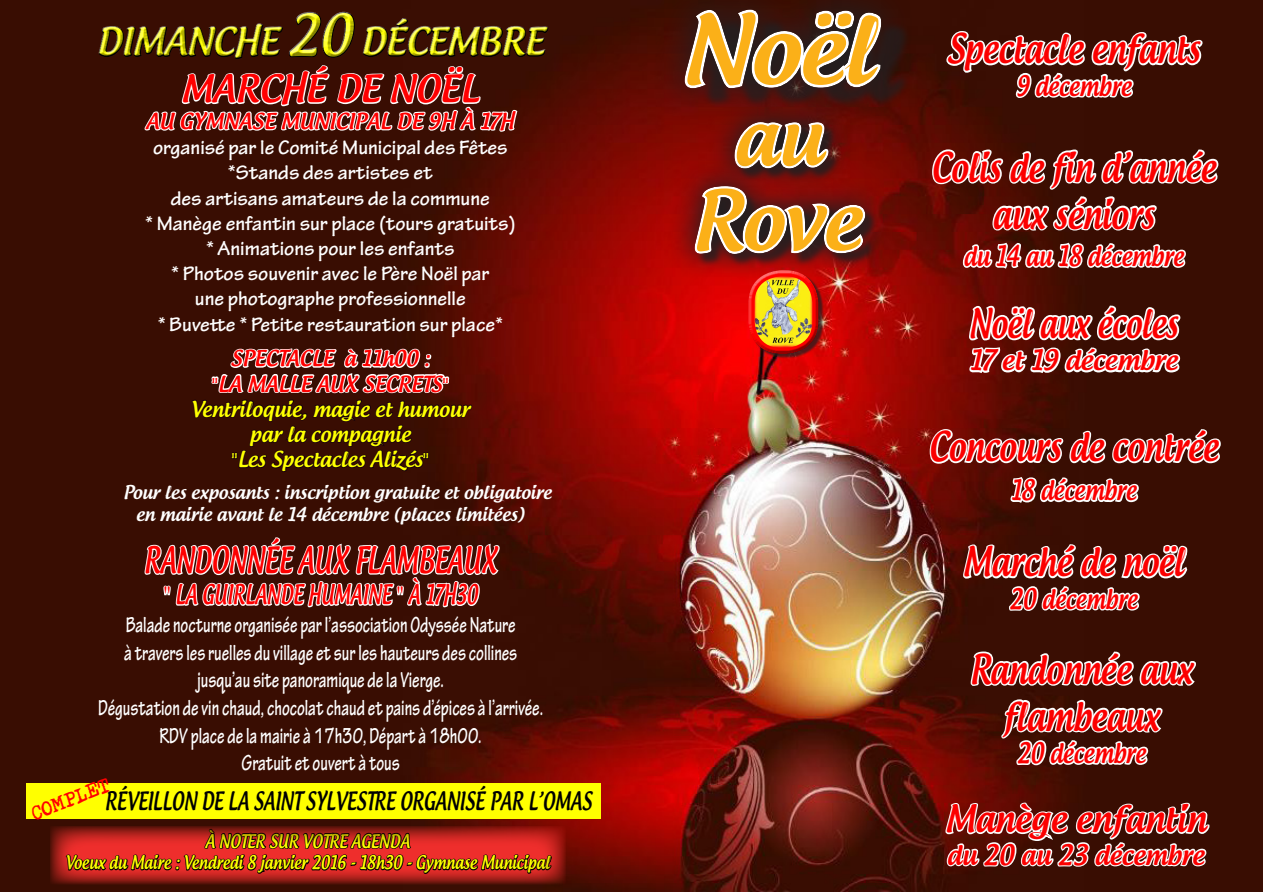
<style>
.page{position:relative;width:1263px;height:893px;background:#fff}
.page>*{position:absolute;margin:0;border:0;box-sizing:border-box;transform-origin:0 0}
.t1{font:500 92.1px "Androgyne";color:#fbb018}
.t2{font:500 78.6px "Androgyne";color:#fbb018}
.t3{font:500 75.6px "Androgyne";color:#fbb018}
.t4{font:500 39px/46.8px "Androgyne";color:#fb0000;text-align:center;scale:.82 1}
.t5{font:500 39px "Androgyne";color:#fb0000;scale:.77 1}
.t6{font:500 39px "Androgyne";color:#fb0000;scale:.81 1}
.t7{font:500 36px "Androgyne";color:#ff0}
.t8{font:500 36px "Androgyne";color:#fb0000;scale:.94 1}
.t9{font:500 36px "Androgyne";color:#f00}
.t10{font:500 34.65px "Androgyne";color:#fe0000;scale:.71 1}
.t11{font:500 27px "Androgyne";color:#fb0000;scale:.82 1}
.t12{font:500 27px "Androgyne";color:#fb0000;scale:.94 1}
.t13{font:500 27px "Androgyne";color:#fb0000;scale:.96 1}
.t14{font:500 27px "Androgyne";color:#fb0000;scale:.81 1}
.t15{font:500 25.95px "Androgyne";color:#fe0000;scale:.71 1}
.t16{font:500 24.15px "Androgyne";color:#000;scale:.73 1}
.t17{font:700 23.1px "Tekton Pro";color:#fff;scale:.69 1}
.t18{font:700 21px "Tekton Pro";color:#fff}
.t19{font:500 21px "Androgyne";color:#ff0;scale:.96 1}
.t20{font:500 21px "Androgyne";color:#f00;scale:.96 1}
.t21{font:500 21px "Androgyne";color:#f00}
.t22{font:500 18px "Androgyne";color:#fff}
.t23{font:500 18px/21.6px "Androgyne";color:#ff0;text-align:center;scale:.83 1}
.t24{font:17.7px "Adler";color:#f00}
.s1{font-size:54px}
.s2{font-family:"Tekton Pro";font-weight:700;font-stretch:condensed}
.s3{font-family:"Times New Roman";font-weight:400}
</style>
<div class="page">
<img style="left:0;top:0;width:1263px;height:891px">
<div style="left:650px;top:0;width:266px;height:123px;background:linear-gradient(to bottom,#340f02,#740a04)"></div>
<div style="left:665px;top:156px;width:230px;height:128px;background:linear-gradient(to bottom,#8e0701,#c50402)"></div>
<div style="left:26px;top:783px;width:574px;height:36px;background:#ff0"></div>
<svg style="left:928px;top:428px;width:294px;height:455px"></svg>
<svg style="left:682px;top:0;width:538px;height:395px"></svg>
<div style="left:90px;top:10px;width:467px;height:58px;background:#390d02"></div>
<svg style="left:143px;top:488px;width:358px;height:158px;background:#5c372e"></svg>
<svg style="left:97px;top:0;width:453px;height:159px"></svg>
<svg style="left:190px;top:327px;width:283px;height:149px;background:#4e2820"></svg>
<svg style="left:50px;top:826px;width:516px;height:58px;background:#8a1811"></svg>
<svg style="left:64px;top:824px;width:488px;height:63px;background:#8f1b17"></svg>
<h3 class="t7" style="left:97px;top:19px;width:448px">DIMANCHE <span class="s1">20</span> DÉCEMBRE</h3>
<p class="t9" style="left:181px;top:66px;width:300px">MARCHÉ DE NOËL</p>
<p class="t21" style="left:146px;top:108px;width:370px">AU GYMNASE MUNICIPAL DE 9H À 17H</p>
<p class="t18" style="left:153px;top:135px;width:356px">organisé par le Comité Municipal des Fêtes</p>
<p class="t18" style="left:228px;top:160px;width:206px">*Stands des artistes et</p>
<p class="t18" style="left:171px;top:186px;width:320px">des artisans amateurs de la commune</p>
<p class="t18" style="left:145px;top:211px;width:372px">* Manège enfantin sur place (tours gratuits)</p>
<p class="t18" style="left:206px;top:236px;width:250px">* Animations pour les enfants</p>
<p class="t18" style="left:171px;top:261px;width:320px">* Photos souvenir avec le Père Noël par</p>
<p class="t18" style="left:195px;top:286px;width:272px">une photographe professionnelle</p>
<p class="t18" style="left:158px;top:312px;width:347px">* Buvette * Petite restauration sur place*</p>
<p class="t20" style="left:231px;top:345px;width:208px">SPECTACLE à 11h00 :</p>
<p class="t20" style="left:212px;top:370px;width:248px"><span class="s2">"</span>LA MALLE AUX SECRETS<span class="s2">"</span></p>
<p class="t19" style="left:191px;top:395px;width:292px">Ventriloquie, magie et humour</p>
<p class="t19" style="left:250px;top:421px;width:169px">par la compagnie</p>
<p class="t19" style="left:232px;top:446px;width:207px"><span class="s2">"</span>Les Spectacles Alizés<span class="s2">"</span></p>
<p class="t22" style="left:123px;top:481px;width:430px">Pour les exposants : inscription gratuite et obligatoire</p>
<p class="t22" style="left:136px;top:503px;width:390px">en mairie avant le 14 décembre (places limitées)</p>
<p class="t10" style="left:144px;top:538px;width:499px">RANDONNÉE AUX FLAMBEAUX</p>
<p class="t15" style="left:163px;top:578px;width:445px"><span class="s3">"</span> LA GUIRLANDE HUMAINE <span class="s3">"</span> À 17H30</p>
<p class="t17" style="left:126px;top:611px;width:566px">Balade nocturne organisée par l’association Odyssée Nature</p>
<p class="t17" style="left:124px;top:639px;width:571px">à travers les ruelles du village et sur les hauteurs des collines</p>
<p class="t17" style="left:197px;top:666px;width:359px">jusqu’au site panoramique de la Vierge.</p>
<p class="t17" style="left:98px;top:694px;width:647px">Dégustation de vin chaud, chocolat chaud et pains d’épices à l’arrivée.</p>
<p class="t17" style="left:160px;top:722px;width:469px">RDV place de la mairie à 17h30, Départ à 18h00.</p>
<p class="t17" style="left:242px;top:749px;width:231px">Gratuit et ouvert à tous</p>
<p class="t24" style="left:29px;top:808px;width:84px;rotate:-22deg">COMPLET</p>
<p class="t16" style="left:105px;top:785px;width:669px">RÉVEILLON DE LA SAINT SYLVESTRE ORGANISÉ PAR L’OMAS</p>
<p class="t23" style="left:65px;top:830px;width:585px">À NOTER SUR VOTRE AGENDA<br>Voeux du Maire : Vendredi 8 janvier 2016 - 18h30 - Gymnase Municipal</p>
<h1 class="t1" style="left:682px;top:-9px;width:193px">Noël</h1>
<h3 class="t3" style="left:734px;top:89px;width:90px">au</h3>
<h2 class="t2" style="left:692px;top:171px;width:170px">Rove</h2>
<p class="t4" style="left:947px;top:25px;width:310px">Spectacle enfants</p>
<p class="t11" style="left:1016px;top:68px;width:142px">9 décembre</p>
<p class="t4" style="left:931px;top:143px;width:348px">Colis de fin d’année</p>
<p class="t4" style="left:993px;top:190px;width:198px">aux séniors</p>
<p class="t11" style="left:964px;top:239px;width:270px">du 14 au 18 décembre</p>
<p class="t5" style="left:969px;top:299px;width:272px">Noël aux écoles</p>
<p class="t13" style="left:969px;top:343px;width:218px">17 et 19 décembre</p>
<p class="t4" style="left:929px;top:423px;width:354px">Concours de contrée</p>
<p class="t11" style="left:1011px;top:473px;width:155px">18 décembre</p>
<p class="t6" style="left:963px;top:537px;width:274px">Marché de noël</p>
<p class="t14" style="left:1009px;top:581px;width:160px">20 décembre</p>
<p class="t4" style="left:970px;top:645px;width:273px">Randonnée aux flambeaux</p>
<p class="t11" style="left:1017px;top:736px;width:158px">20 décembre</p>
<p class="t8" style="left:945px;top:796px;width:280px">Manège enfantin</p>
<p class="t12" style="left:947px;top:837px;width:275px">du 20 au 23 décembre</p>
</div>
